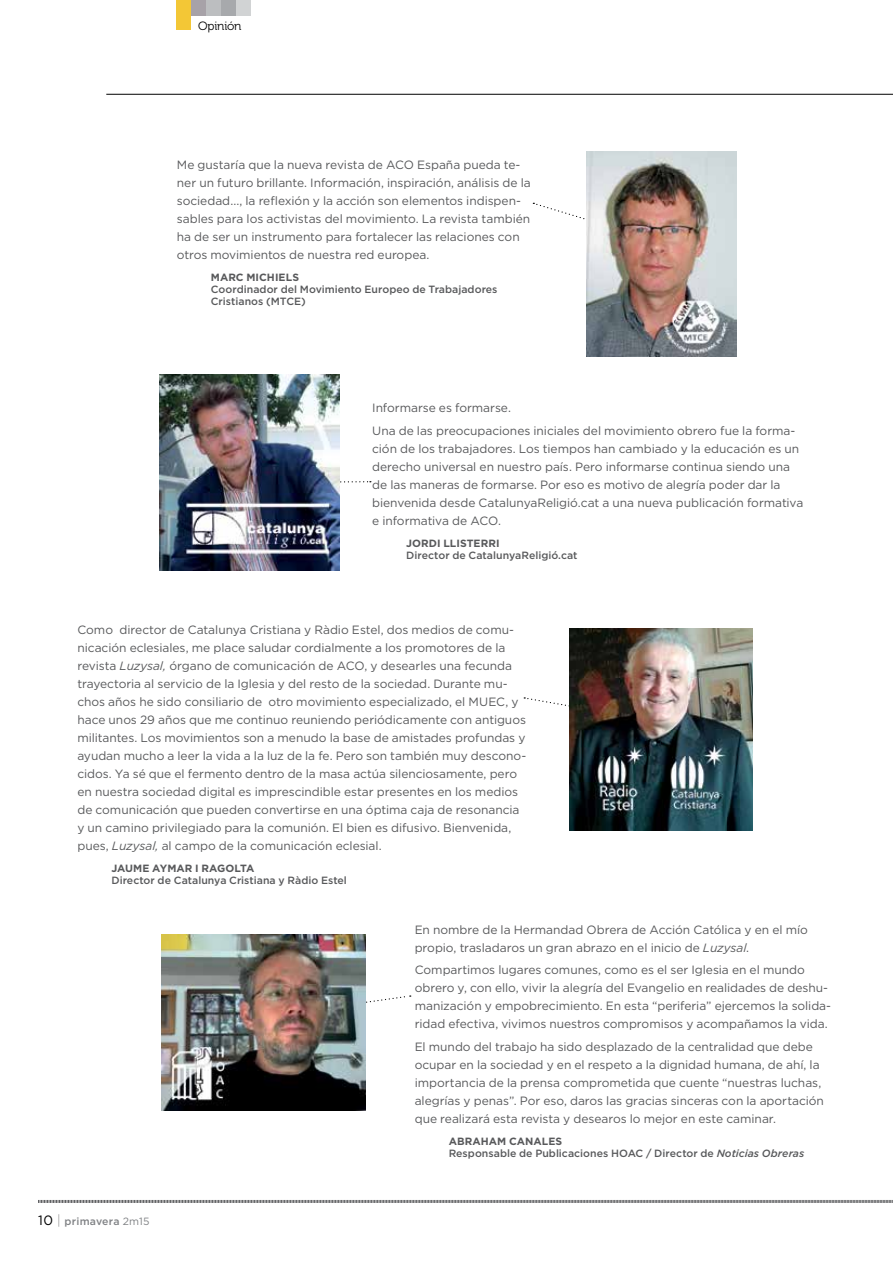
<style>
.page{position:relative;width:893px;height:1263px;background:#fff}
.page>*{position:absolute;margin:0;border:0;box-sizing:border-box;transform-origin:0 0}
.t1{font:12px/18px "Gotham";letter-spacing:-.005em;color:#58595b}
.t2{font:12px "Museo 300";letter-spacing:-.015em;color:#000}
.t3{font:500 10.5px/12px "Gotham";color:#58595b}
.t4{font:700 10.5px "Gotham";letter-spacing:.005em;color:#58595b}
.t5{font:500 10.5px "Gotham";letter-spacing:.015em;color:#808285}
.s1{font-style:italic}
.s2{font-weight:400;font-size:13.5px;color:#000}
.s3{font-weight:100;font-size:13.5px;color:#000}
.s4{font-weight:400}
.s5{font-weight:700}
</style>
<div class="page">
<hr style="left:106px;top:94px;width:787px;height:1px;background:#000">
<svg style="left:38px;top:1200px;width:855px;height:3px;background:#909092"></svg>
<div style="left:236px;top:0;width:15px;height:15px;background:#d1d3d4"></div>
<div style="left:221px;top:0;width:15px;height:15px;background:#a7a9ac"></div>
<div style="left:206px;top:0;width:15px;height:15px;background:#bcbec0"></div>
<div style="left:191px;top:0;width:15px;height:15px;background:#a7a2a8"></div>
<div style="left:176px;top:0;width:15px;height:30px;background:#f3c736"></div>
<svg style="left:524px;top:697px;width:45px;height:10px"></svg>
<svg style="left:366px;top:995px;width:45px;height:8px"></svg>
<svg style="left:339px;top:481px;width:32px;height:1px"></svg>
<svg style="left:533px;top:203px;width:52px;height:17px"></svg>
<img style="left:586px;top:151px;width:150px;height:205px">
<img style="left:160px;top:374px;width:179px;height:196px">
<img style="left:569px;top:628px;width:183px;height:203px">
<img style="left:162px;top:934px;width:204px;height:176px">
<p class="t2" style="left:198px;top:19px;width:45px">Opinión</p>
<p class="t1" style="left:177px;top:155px;width:355px">Me gustaría que la nueva revista de ACO España pueda te&shy;ner un futuro brillante. Información, inspiración, análisis de la sociedad..., la reflexión y la acción son elementos indispen&shy;sables para los activistas del movimiento. La revista también ha de ser un instrumento para fortalecer las relaciones con otros movimientos de nuestra red europea.</p>
<p class="t4" style="left:211px;top:271px;width:90px">MARC MICHIELS</p>
<p class="t3" style="left:211px;top:283px;width:288px">Coordinador del Movimiento Europeo de Trabajadores<br>Cristianos (MTCE)</p>
<p class="t1" style="left:372px;top:397px;width:425px;line-height:22.2px">Informarse es formarse.<br>Una de las preocupaciones iniciales del movimiento obrero fue la forma-</p>
<p class="t1" style="left:372px;top:439px;width:433px">ción de los trabajadores. Los tiempos han cambiado y la educación es un derecho universal en nuestro país. Pero informarse continua siendo una de las maneras de formarse. Por eso es motivo de alegría poder dar la bienvenida desde CatalunyaReligió.cat a una nueva publicación formativa e informativa de ACO.</p>
<p class="t4" style="left:406px;top:537px;width:95px">JORDI LLISTERRI</p>
<p class="t3" style="left:406px;top:549px;width:173px">Director de CatalunyaReligió.cat</p>
<p class="t1" style="left:77px;top:620px;width:451px">Como director de Catalunya Cristiana y Ràdio Estel, dos medios de comu&shy;nicación eclesiales, me place saludar cordialmente a los promotores de la revista <span class="s1">Luzysal,</span> órgano de comunicación de ACO, y desearles una fecunda trayectoria al servicio de la Iglesia y del resto de la sociedad. Durante mu&shy;chos años he sido consiliario de otro movimiento especializado, el MUEC, y hace unos 29 años que me continuo reuniendo periódicamente con antiguos militantes. Los movimientos son a menudo la base de amistades profundas y ayudan mucho a leer la vida a la luz de la fe. Pero son también muy descono&shy;cidos. Ya sé que el fermento dentro de la masa actúa silenciosamente, pero en nuestra sociedad digital es imprescindible estar presentes en los medios de comunicación que pueden convertirse en una óptima caja de resonancia y un camino privilegiado para la comunión. El bien es difusivo. Bienvenida, pues, <span class="s1">Luzysal,</span> al campo de la comunicación eclesial.</p>
<p class="t4" style="left:111px;top:862px;width:145px">JAUME AYMAR I RAGOLTA</p>
<p class="t3" style="left:111px;top:874px;width:237px">Director de Catalunya Cristiana y Ràdio Estel</p>
<p class="t5" style="left:38px;top:1215px;width:113px"><span class="s2">10</span> <span class="s3">|</span> primavera <span class="s4">2m15</span></p>
<p class="t1" style="left:415px;top:920px;width:395px">En nombre de la Hermandad Obrera de Acción Católica y en el mío propio, trasladaros un gran abrazo en el inicio de <span class="s1">Luzysal</span>.</p>
<p class="t1" style="left:415px;top:961px;width:418px">Compartimos lugares comunes, como es el ser Iglesia en el mundo obrero y, con ello, vivir la alegría del Evangelio en realidades de deshu&shy;manización y empobrecimiento. En esta “periferia” ejercemos la solida&shy;ridad efectiva, vivimos nuestros compromisos y acompañamos la vida.</p>
<p class="t1" style="left:415px;top:1037px;width:411px">El mundo del trabajo ha sido desplazado de la centralidad que debe ocupar en la sociedad y en el respeto a la dignidad humana, de ahí, la importancia de la prensa comprometida que cuente “nuestras luchas, alegrías y penas”. Por eso, daros las gracias sinceras con la aportación que realizará esta revista y desearos lo mejor en este caminar.</p>
<p class="t3" style="left:449px;top:1135px;width:357px"><span class="s5">ABRAHAM CANALES<br></span>Responsable de Publicaciones HOAC / Director de <span class="s1">Noticias Obreras</span></p>
</div>
